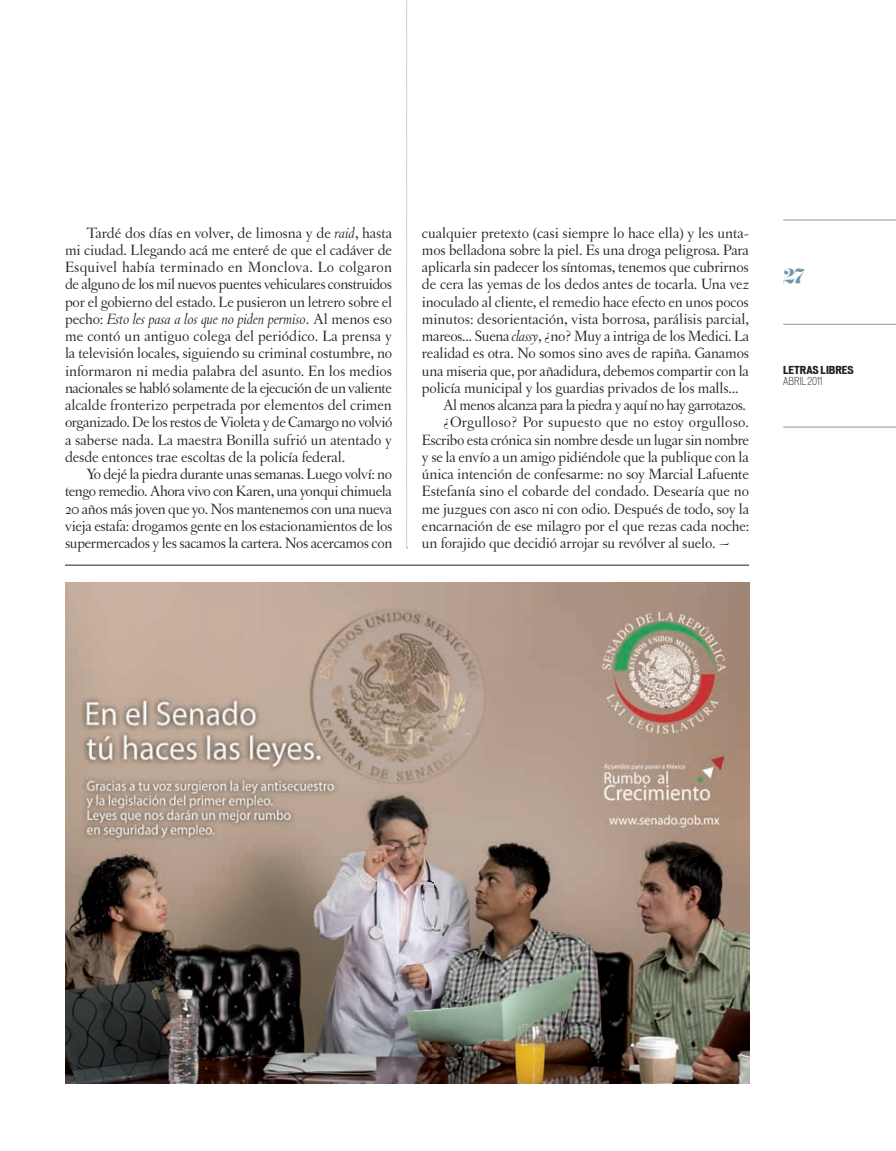
<style>
.page{position:relative;width:896px;height:1151px;background:#fff}
.page>*{position:absolute;margin:0;border:0;box-sizing:border-box;transform-origin:0 0}
.t1{font:18px "Eloquent JF";color:#7097ae}
.t2{font:15.75px/17.2px "Letras Oldstyle";letter-spacing:-.01em;color:#231f20;text-align:justify}
.t3{font:15.75px "Letras Oldstyle";letter-spacing:-.035em;color:#231f20}
.t4{font:15.75px "Letras Oldstyle";letter-spacing:.01em;color:#231f20}
.t5{font:700 expanded 10.5px "Vonnes";color:#231f20}
.t6{font:300 condensed 10.5px "Vonnes";color:#231f20}
.s1{font-style:italic}
</style>
<div class="page">
<svg style="left:406px;top:0;width:1px;height:548px"></svg>
<hr style="left:783px;top:427px;width:112px;height:1px;background:#939598">
<hr style="left:783px;top:220px;width:112px;height:1px;background:#939598">
<hr style="left:783px;top:324px;width:112px;height:1px;background:#939598">
<img style="left:65px;top:583px;width:684px;height:500px">
<hr style="left:65px;top:565px;width:684px;height:1px;background:#231f20">
<p class="t2" style="left:65px;top:224px;width:329px;text-indent:21px">Tardé dos días en volver, de limosna y de <span class="s1">raid</span>, hasta mi ciudad. Llegando acá me enteré de que el cadáver de Esquivel había terminado en Monclova. Lo colgaron de alguno de los mil nuevos puentes vehiculares construidos por el gobierno del estado. Le pusieron un letrero sobre el pecho: <span class="s1">Esto les pasa a los que no piden permiso</span>. Al menos eso me contó un antiguo colega del periódico. La prensa y la televisión locales, siguiendo su criminal costumbre, no informaron ni media palabra del asunto. En los medios nacionales se habló solamente de la ejecución de un valiente alcalde fronterizo perpetrada por elementos del crimen organizado. De los restos de Violeta y de Camargo no volvió a saberse nada. La maestra Bonilla sufrió un atentado y desde entonces trae escoltas de la policía federal.</p>
<p class="t2" style="left:65px;top:465px;width:329px;text-indent:21px">Yo dejé la piedra durante unas semanas. Luego volví: no tengo remedio. Ahora vivo con Karen, una yonqui chimuela 20 años más joven que yo. Nos mantenemos con una nueva vieja estafa: drogamos gente en los estacionamientos de los supermercados y les sacamos la cartera. Nos acercamos con</p>
<p class="t2" style="left:422px;top:224px;width:328px">cualquier pretexto (casi siempre lo hace ella) y les unta-</p>
<p class="t2" style="left:422px;top:241px;width:328px">mos belladona sobre la piel. Es una droga peligrosa. Para</p>
<p class="t2" style="left:422px;top:258px;width:328px">aplicarla sin padecer los síntomas, tenemos que cubrirnos</p>
<p class="t2" style="left:422px;top:276px;width:328px">de cera las yemas de los dedos antes de tocarla. Una vez</p>
<p class="t2" style="left:422px;top:293px;width:328px">inoculado al cliente, el remedio hace efecto en unos pocos</p>
<p class="t2" style="left:422px;top:310px;width:328px">minutos: desorientación, vista borrosa, parálisis parcial,</p>
<p class="t2" style="left:422px;top:327px;width:328px">mareos... Suena <span class="s1">classy</span>, ¿no? Muy a intriga de los Medici. La</p>
<p class="t2" style="left:422px;top:345px;width:328px">realidad es otra. No somos sino aves de rapiña. Ganamos</p>
<p class="t2" style="left:422px;top:362px;width:328px">una miseria que, por añadidura, debemos compartir con la</p>
<p class="t2" style="left:422px;top:379px;width:318px">policía municipal y los guardias privados de los malls...</p>
<p class="t3" style="left:443px;top:396px;width:304px">Al menos alcanza para la piedra y aquí no hay garrotazos.</p>
<p class="t4" style="left:443px;top:413px;width:307px">¿Orgulloso? Por supuesto que no estoy orgulloso.</p>
<p class="t2" style="left:422px;top:431px;width:328px">Escribo esta crónica sin nombre desde un lugar sin nombre</p>
<p class="t2" style="left:422px;top:448px;width:328px">y se la envío a un amigo pidiéndole que la publique con la</p>
<p class="t2" style="left:422px;top:465px;width:328px">única intención de confesarme: no soy Marcial Lafuente</p>
<p class="t2" style="left:422px;top:483px;width:328px">Estefanía sino el cobarde del condado. Desearía que no</p>
<p class="t2" style="left:422px;top:500px;width:328px">me juzgues con asco ni con odio. Después de todo, soy la</p>
<p class="t2" style="left:422px;top:517px;width:329px">encarnación de ese milagro por el que rezas cada noche:</p>
<p class="t2" style="left:422px;top:534px;width:308px">un forajido que decidió arrojar su revólver al suelo. ~</p>
<p class="t1" style="left:783px;top:264px;width:23px">27</p>
<p class="t5" style="left:783px;top:364px;width:72px">LETRAS LIBRES</p>
<p class="t6" style="left:783px;top:374px;width:41px">abril 2011</p>
</div>
